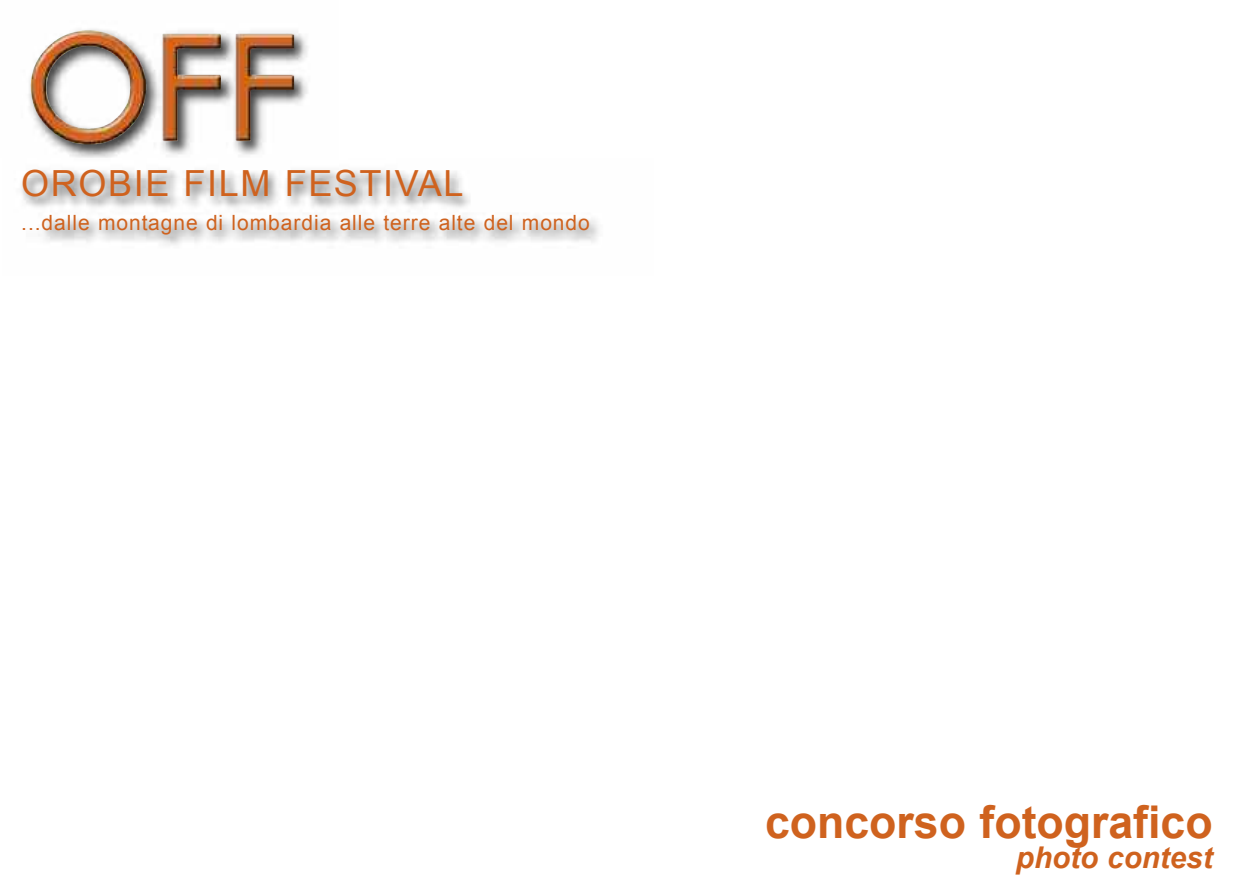
<style>
.page{position:relative;width:1234px;height:893px;background:#fff}
.page>*{position:absolute;margin:0;border:0;box-sizing:border-box;transform-origin:0 0}
.t1{font:700 45.15px "Arial";color:#cf621e}
.t2{font:36px "Arial";letter-spacing:.045em;color:#cf621e}
.t3{font:italic 700 30px "Arial";color:#cf621e}
.t4{font:21px "Arial";letter-spacing:.045em;color:#cf621e}
</style>
<div class="page">
<img style="left:29px;top:29px;width:279px;height:129px">
<img style="left:61px;top:30px;width:233px;height:114px">
<img style="left:21px;top:170px;width:578px;height:75px">
<h2 class="t2" style="left:21px;top:163px;width:443px">OROBIE FILM FESTIVAL</h2>
<p class="t4" style="left:21px;top:211px;width:570px">...dalle montagne di lombardia alle terre alte del mondo</p>
<h1 class="t1" style="left:764px;top:797px;width:449px">concorso fotografico</h1>
<h3 class="t3" style="left:1015px;top:841px;width:198px">photo contest</h3>
</div>
